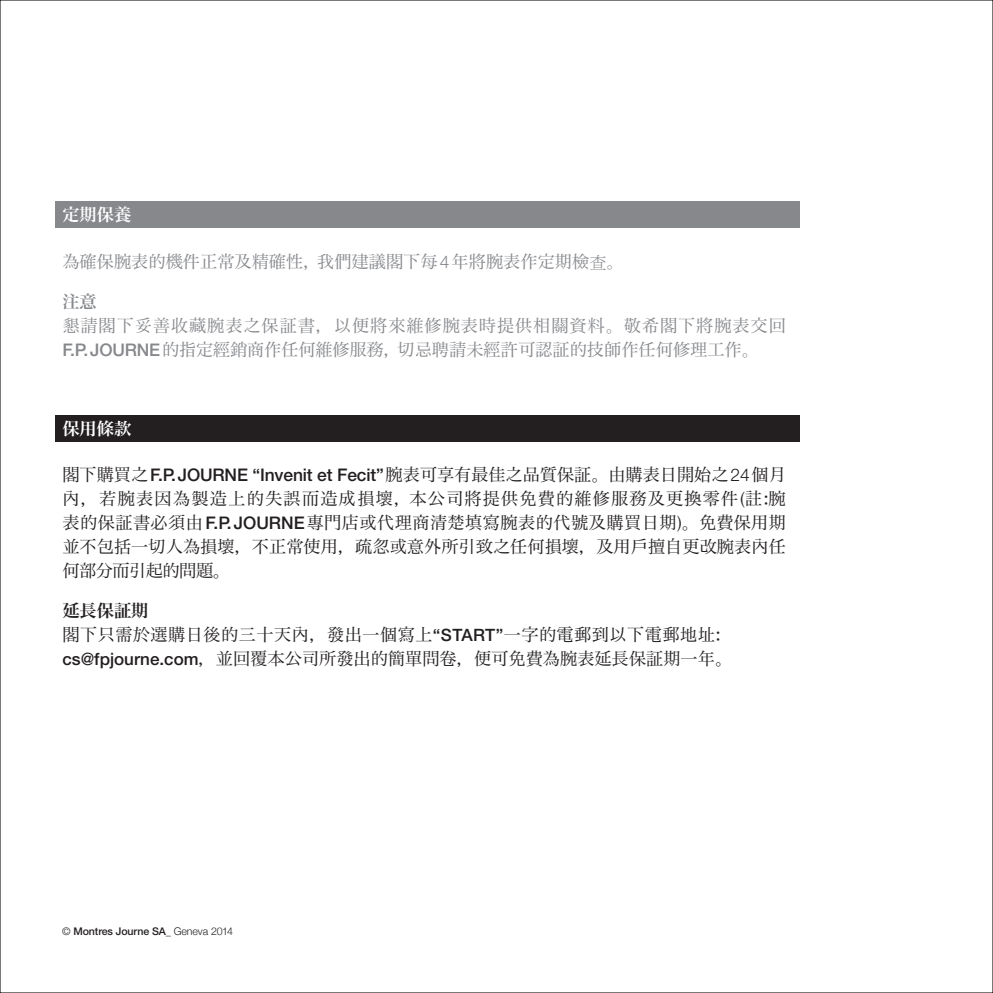
<style>
.page{position:relative;width:993px;height:993px;background:#fff}
.page>*{position:absolute;margin:0;border:0;box-sizing:border-box;transform-origin:0 0}
.t1{font:17.2px/24px "Hira Min Pro N W3";color:#231f20;text-align:justify}
.t2{font:17.2px/24px "Hira Min Pro N W3";letter-spacing:.025em;color:#231f20}
.t3{font:17.2px/24px "Hira Min Pro N W3";letter-spacing:.05em;color:#86888c}
.t4{font:17.2px "Hira Min Pro N W3";color:#86888c}
.t5{font:17.2px "Hira Min Pro N W6";color:#fff}
.t6{font:17.2px "Hira Min Pro N W6";color:#231f20}
.t7{font:17.2px "Hira Min Pro N W6";color:#86888c}
.t8{font:500 10.6px "Helvetica Neue";letter-spacing:-.01em;color:#231f20}
.s1{font-family:"Helvetica Neue";font-weight:300;font-size:17.4px}
.s2{font-family:"P Ming Li U"}
.s3{font-family:"Helvetica Neue";font-weight:500;font-size:17.4px}
.s4{font-family:"Helvetica Neue";font-weight:500;font-size:17px}
.s5{font-weight:300}
</style>
<div class="page">
<div style="left:56px;top:201px;width:743px;height:27px;background:#86888c"></div>
<div style="left:56px;top:415px;width:743px;height:27px;background:#231f20"></div>
<p class="t5" style="left:62px;top:199px;width:70px">定期保養</p>
<p class="t4" style="left:62px;top:247px;width:562px">為確保腕表的機件正常及精確性，我們建議閣下每<span class="s1">4</span>年將腕表作定期檢<span class="s2">查</span>。</p>
<p class="t7" style="left:62px;top:286px;width:36px">注意</p>
<p class="t3" style="left:62px;top:312px;width:724px">懇請閣下妥善收藏腕表之保証書，以便將來維修腕表時提供相關資料。敬希閣下將腕表交回<br><span class="s3">F.P.JOURNE</span>的指定經銷商作任何維修服務，切忌聘請未經許可認証的技師作任何修理工作。</p>
<p class="t5" style="left:62px;top:413px;width:70px">保用條款</p>
<p class="t1" style="left:62px;top:460px;width:724px">閣下購買之<span class="s3">F.P.JOURNE “Invenit et Fecit”</span>腕表可享有最佳之品質保証。由購表日開始之<span class="s1">24</span>個月內，若腕表因為製造上的失誤而造成損壞，本公司將提供免費的維修服務及更換零件(註:腕表的保証書必須由<span class="s3">F.P.JOURNE</span>專門店或代理商清楚填寫腕表的代號及購買日期)。免費保用期並不包括一切人為損壞，不正常使用，疏忽或意外所引致之任何損壞，及用戶擅自更改腕表內任何部分而引起的問題。</p>
<p class="t6" style="left:62px;top:595px;width:87px">延長保証期</p>
<p class="t2" style="left:62px;top:620px;width:671px">閣下只需於選購日後的三十天內，發出一個寫上<span class="s4">“START”</span>一字的電郵到以下電郵地址: <span class="s4">cs@fpjourne.com</span>，並回覆本公司所發出的簡單問卷，便可免費為腕表延長保証期一年。</p>
<p class="t8" style="left:62px;top:926px;width:172px"><span class="s5">©</span> Montres Journe SA<span class="s5">_ Geneva 2014</span></p>
</div>
